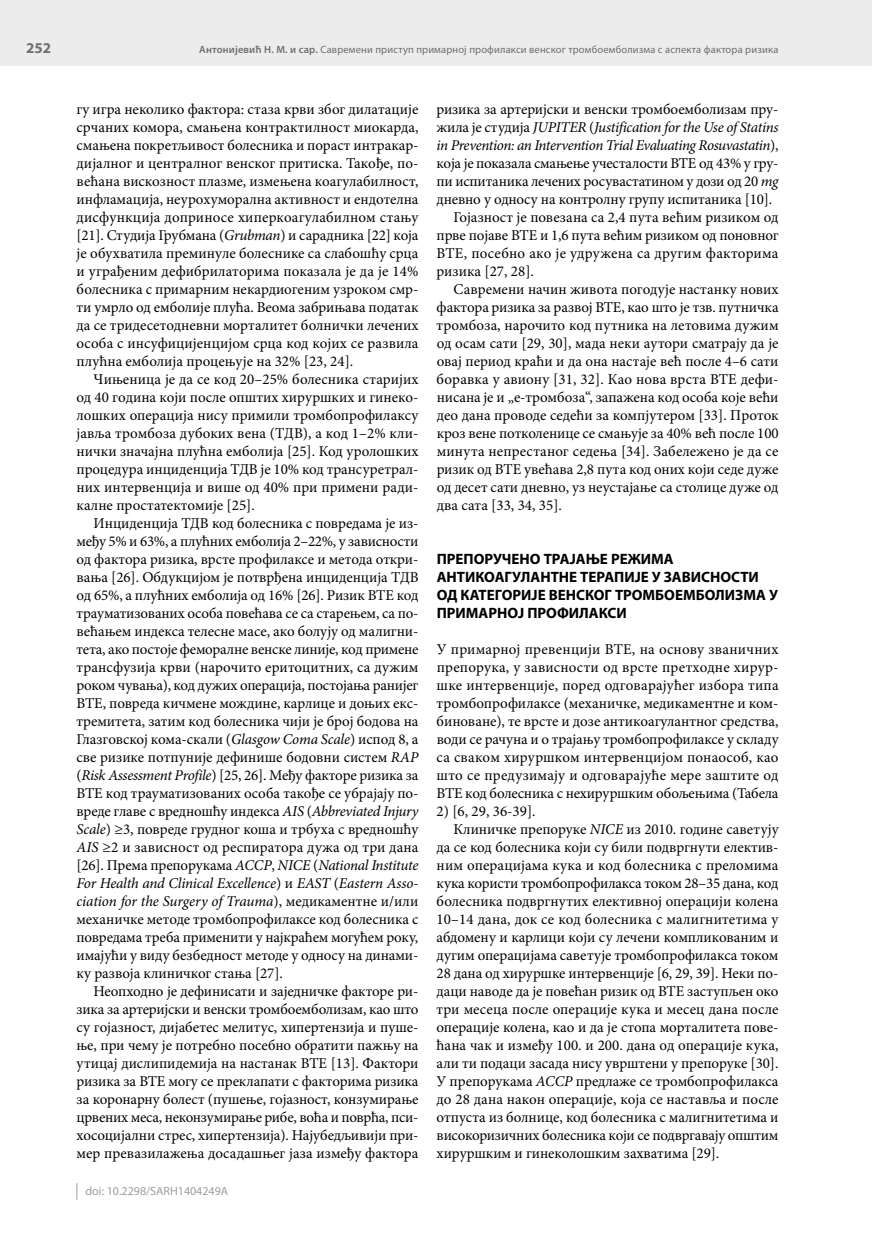
<style>
.page{position:relative;width:872px;height:1234px;background:#fff}
.page>*{position:absolute;margin:0;border:0;box-sizing:border-box;transform-origin:0 0}
.t1{font:15px/18px "Minion Pro";letter-spacing:-.005em;color:#000;text-align:justify}
.t2{font:700 15px/18px "Myriad Pro";color:#000}
.t3{font:italic 15px "Minion Pro";letter-spacing:-.025em;color:#000}
.t4{font:15px "Minion Pro";letter-spacing:.015em;color:#000}
.t5{font:700 15px "Myriad Pro";color:#6f6f6e}
.t6{font:12px "Myriad Pro";color:#9c9d9d}
.t7{font:10.5px "Myriad Pro";letter-spacing:.015em;color:#6f6f6e}
.s1{font-weight:600}
.s2{font-style:italic}
.s3{font-style:normal}
</style>
<div class="page">
<div style="left:0;top:0;width:872px;height:66px;background:#ececed"></div>
<svg style="left:77px;top:1183px;width:1px;height:16px"></svg>
<p class="t5" style="left:26px;top:40px;width:26px">252</p>
<p class="t7" style="left:199px;top:44px;width:580px"><span class="s1">Антонијевић Н. М. и сар.</span> Савремени приступ примарној профилакси венског тромбоемболизма с аспекта фактора ризика</p>
<p class="t1" style="left:77px;top:100px;width:343px">гу игра неколико фактора: стаза крви због дилатације срчаних комора, смањена контрактилност миокарда, смањена покретљивост болесника и пораст интракар&shy;дијалног и централног венског притиска. Такође, по&shy;већана вискозност плазме, измењена коагулабилност, инфламација, неурохуморална активност и ендотелна дисфункција доприносе хиперкоагулабилном стању [21]. Студија Грубмана (<span class="s2">Grubman</span>) и сарадника [22] која је обухватила преминуле болеснике са слабошћу срца и уграђеним дефибрилаторима показала је да је 14% болесника с примарним некардиогеним узроком смр&shy;ти умрло од емболије плућа. Веома забрињава податак да се тридесетодневни морталитет болнички лечених особа с инсуфицијенцијом срца код којих се развила плућна емболија процењује на 32% [23, 24].</p>
<p class="t1" style="left:77px;top:370px;width:343px;text-indent:17px">Чињеница је да се код 20–25% болесника старијих од 40 година који после општих хируршких и гинеко&shy;лошких операција нису примили тромбопрофилаксу јавља тромбоза дубоких вена (ТДВ), а код 1–2% кли&shy;нички значајна плућна емболија [25]. Код уролошких процедура инциденција ТДВ је 10% код трансуретрал&shy;них интервенција и више од 40% при примени ради&shy;калне простатектомије [25].</p>
<p class="t1" style="left:76px;top:514px;width:343px;text-indent:17px">Инциденција ТДВ код болесника с повредама је из&shy;међу 5% и 63%, а плућних емболија 2–22%, у зависности од фактора ризика, врсте профилаксе и метода откри&shy;вања [26]. Обдукцијом је потврђена инциденција ТДВ од 65%, а плућних емболија од 16% [26]. Ризик ВТЕ код трауматизованих особа повећава се са старењем, са по&shy;већањем индекса телесне масе, ако болују од малигни&shy;тета, ако постоје феморалне венске линије, код примене трансфузија крви (нарочито еритоцитних, са дужим роком чувања), код дужих операција, постојања ранијег ВТЕ, повреда кичмене мождине, карлице и доњих екс&shy;тремитета, затим код болесника чији је број бодова на Глазговској кома-скали (<span class="s2">Glasgow Coma Scale</span>) испод 8, а све ризике потпуније дефинише бодовни систем <span class="s2">RAP </span>(<span class="s2">Risk Assessment Profile</span>) [25, 26]. Међу факторе ризика за ВТЕ код трауматизованих особа такође се убрајају по&shy;вреде главе с вредношћу индекса <span class="s2">AIS</span> (<span class="s2">Abbreviated Injury Scale</span>) ≥3, повреде грудног коша и трбуха с вредношћу <span class="s2">AIS</span> ≥2 и зависност од респиратора дужа од три дана [26]. Према препорукама <span class="s2">ACCP</span>, <span class="s2">NICE</span> (<span class="s2">National Institute For Health and Clinical Excellence</span>) и <span class="s2">EAST</span> (<span class="s2">Eastern Asso&shy;ciation for the Surgery of Trauma</span>), медикаментне и/или механичке методе тромбопрофилаксе код болесника с повредама треба применити у најкраћем могућем року, имајући у виду безбедност методе у односу на динами&shy;ку развоја клиничког стања [27].</p>
<p class="t1" style="left:76px;top:982px;width:343px;text-indent:17px">Неопходно је дефинисати и заједничке факторе ри&shy;зика за артеријски и венски тромбоемболизам, као што су гојазност, дијабетес мелитус, хипертензија и пуше&shy;ње, при чему је потребно посебно обратити пажњу на утицај дислипидемија на настанак ВТЕ [13]. Фактори ризика за ВТЕ могу се преклапати с факторима ризика за коронарну болест (пушење, гојазност, конзумирање црвених меса, неконзумирање рибе, воћа и поврћа, пси&shy;хосоцијални стрес, хипертензија). Најубедљивији при&shy;мер превазилажења досадашњег јаза између фактора</p>
<p class="t6" style="left:86px;top:1184px;width:144px">doi: 10.2298/SARH1404249A</p>
<p class="t1" style="left:436px;top:100px;width:343px">ризика за артеријски и венски тромбоемболизам пру-</p>
<p class="t3" style="left:436px;top:116px;width:343px"><span class="s3">жила је студија</span> JUPITER <span class="s3">(</span>Justification for the Use of Statins</p>
<p class="t3" style="left:436px;top:134px;width:343px">in Prevention: an Intervention Trial Evaluating Rosuvastatin<span class="s3">),</span></p>
<p class="t1" style="left:436px;top:154px;width:343px">која је показала смањење учесталости ВТЕ од 43% у гру-</p>
<p class="t1" style="left:436px;top:172px;width:343px">пи испитаника лечених росувастатином у дози од 20 <span class="s2">mg</span></p>
<p class="t1" style="left:436px;top:190px;width:337px">дневно у односу на контролну групу испитаника [10].</p>
<p class="t1" style="left:453px;top:208px;width:326px">Гојазност је повезана са 2,4 пута већим ризиком од</p>
<p class="t1" style="left:436px;top:226px;width:343px">прве појаве ВТЕ и 1,6 пута већим ризиком од поновног</p>
<p class="t4" style="left:436px;top:243px;width:343px">ВТЕ, посебно ако је удружена са другим факторима</p>
<p class="t1" style="left:436px;top:262px;width:99px">ризика [27, 28].</p>
<p class="t1" style="left:453px;top:280px;width:326px">Савремени начин живота погодује настанку нових</p>
<p class="t1" style="left:436px;top:298px;width:343px">фактора ризика за развој ВТЕ, као што је тзв. путничка</p>
<p class="t1" style="left:436px;top:316px;width:343px">тромбоза, нарочито код путника на летовима дужим</p>
<p class="t1" style="left:437px;top:334px;width:343px">од осам сати [29, 30], мада неки аутори сматрају да је</p>
<p class="t1" style="left:437px;top:352px;width:343px">овај период краћи и да она настаје већ после 4–6 сати</p>
<p class="t1" style="left:436px;top:370px;width:343px">боравка у авиону [31, 32]. Као нова врста ВТЕ дефи-</p>
<p class="t1" style="left:437px;top:388px;width:343px">нисана је и „е-тромбоза“, запажена код особа које већи</p>
<p class="t1" style="left:437px;top:406px;width:343px">део дана проводе седећи за компјутером [33]. Проток</p>
<p class="t1" style="left:437px;top:424px;width:343px">кроз вене потколенице се смањује за 40% већ после 100</p>
<p class="t1" style="left:437px;top:442px;width:343px">минута непрестаног седења [34]. Забележено је да се</p>
<p class="t1" style="left:437px;top:460px;width:343px">ризик од ВТЕ увећава 2,8 пута код оних који седе дуже</p>
<p class="t1" style="left:437px;top:478px;width:343px">од десет сати дневно, уз неустајање са столице дуже од</p>
<p class="t1" style="left:437px;top:496px;width:127px">два сата [33, 34, 35].</p>
<p class="t2" style="left:437px;top:550px;width:342px">ПРЕПОРУЧЕНО ТРАЈАЊЕ РЕЖИМА АНТИКОАГУЛАНТНЕ ТЕРАПИЈЕ У ЗАВИСНОСТИ ОД КАТЕГОРИЈЕ ВЕНСКОГ ТРОМБОЕМБОЛИЗМА У ПРИМАРНОЈ ПРОФИЛАКСИ</p>
<p class="t1" style="left:436px;top:640px;width:343px">У примарној превенцији ВТЕ, на основу званичних препорука, у зависности од врсте претходне хирур&shy;шке интервенције, поред одговарајућег избора типа тромбопрофилаксе (механичке, медикаментне и ком&shy;биноване), те врсте и дозе антикоагулантног средства, води се рачуна и о трајању тромбопрофилаксе у складу са сваком хируршком интервенцијом понаособ, као што се предузимају и одговарајуће мере заштите од ВТЕ код болесника с нехируршким обољењима (Табела</p>
<p class="t1" style="left:436px;top:802px;width:100px">2) [6, 29, 36-39].</p>
<p class="t1" style="left:453px;top:820px;width:326px">Клиничке препоруке <span class="s2">NICE</span> из 2010. године саветују</p>
<p class="t1" style="left:436px;top:838px;width:343px">да се код болесника који су били подвргнути електив-</p>
<p class="t1" style="left:436px;top:856px;width:343px">ним операцијама кука и код болесника с преломима</p>
<p class="t1" style="left:436px;top:874px;width:343px">кука користи тромбопрофилакса током 28–35 дана, код</p>
<p class="t1" style="left:436px;top:892px;width:343px">болесника подвргнутих елективној операцији колена</p>
<p class="t1" style="left:436px;top:910px;width:343px">10–14 дана, док се код болесника с малигнитетима у</p>
<p class="t1" style="left:436px;top:928px;width:343px">абдомену и карлици који су лечени компликованим и</p>
<p class="t1" style="left:436px;top:946px;width:343px">дугим операцијама саветује тромбопрофилакса током</p>
<p class="t1" style="left:436px;top:964px;width:343px">28 дана од хируршке интервенције [6, 29, 39]. Неки по-</p>
<p class="t1" style="left:436px;top:982px;width:343px">даци наводе да је повећан ризик од ВТЕ заступљен око</p>
<p class="t1" style="left:436px;top:1000px;width:343px">три месеца после операције кука и месец дана после</p>
<p class="t1" style="left:436px;top:1018px;width:343px">операције колена, као и да је стопа морталитета пове-</p>
<p class="t1" style="left:436px;top:1036px;width:343px">ћана чак и између 100. и 200. дана од операције кука,</p>
<p class="t1" style="left:436px;top:1054px;width:343px">али ти подаци засада нису уврштени у препоруке [30].</p>
<p class="t1" style="left:436px;top:1072px;width:343px">У препорукама <span class="s2">ACCP</span> предлаже се тромбопрофилакса</p>
<p class="t1" style="left:436px;top:1090px;width:343px">до 28 дана након операције, која се наставља и после</p>
<p class="t1" style="left:436px;top:1108px;width:343px">отпуста из болнице, код болесника с малигнитетима и</p>
<p class="t1" style="left:436px;top:1126px;width:343px">високоризичних болесника који се подвргавају општим</p>
<p class="t1" style="left:436px;top:1144px;width:284px">хируршким и гинеколошким захватима [29].</p>
</div>
